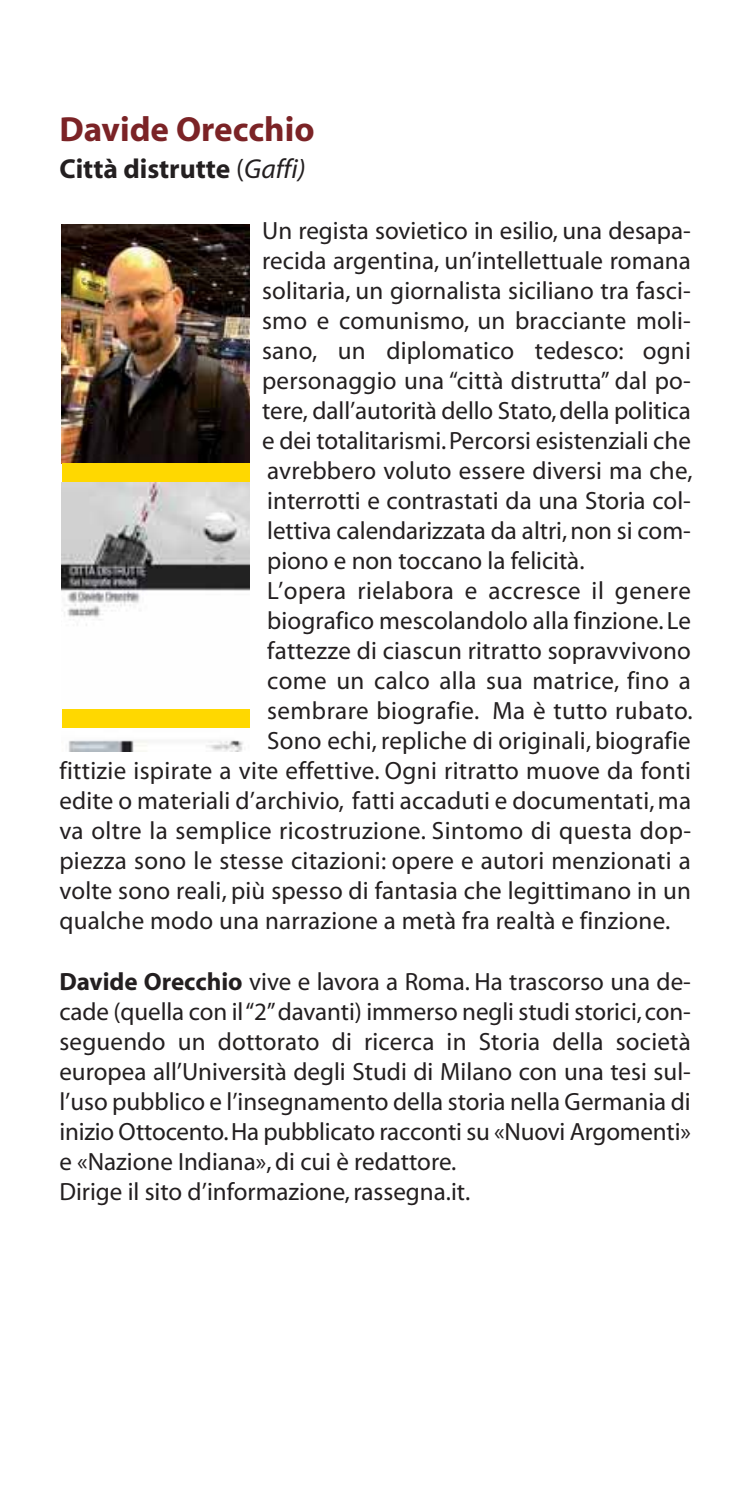
<style>
.page{position:relative;width:745px;height:1489px;background:#fff}
.page>*{position:absolute;margin:0;border:0;box-sizing:border-box;transform-origin:0 0}
.t1{font:700 35px "Myriad";color:#7b2326}
.t2{font:700 27.5px "Myriad";color:#231f20}
.t3{font:25px/30px "Myriad";letter-spacing:.005em;color:#231f20}
.s1{font-weight:400}
.s2{font-weight:400;font-style:italic}
.s3{font-weight:700}
</style>
<div class="page">
<img style="left:62px;top:224px;width:187px;height:239px">
<img style="left:62px;top:482px;width:187px;height:269px">
<div style="left:62px;top:463px;width:187px;height:19px;background:#ffd800"></div>
<div style="left:62px;top:709px;width:187px;height:18px;background:#ffd800"></div>
<h1 class="t1" style="left:59px;top:116px;width:256px">Davide Orecchio</h1>
<p class="t2" style="left:59px;top:158px;width:247px">Città distrutte <span class="s1">(</span><span class="s2">Gaffi)</span></p>
<p class="t3" style="left:262px;top:218px;width:430px">Un regista sovietico in esilio, una desapa-</p>
<p class="t3" style="left:262px;top:248px;width:430px">recida argentina, un’intellettuale romana</p>
<p class="t3" style="left:262px;top:278px;width:430px">solitaria, un giornalista siciliano tra fasci-</p>
<p class="t3" style="left:262px;top:308px;width:430px">smo e comunismo, un bracciante moli-</p>
<p class="t3" style="left:262px;top:338px;width:430px">sano, un diplomatico tedesco: ogni</p>
<p class="t3" style="left:262px;top:368px;width:430px">personaggio una “città distrutta” dal po-</p>
<p class="t3" style="left:262px;top:398px;width:430px">tere, dall’autorità dello Stato, della politica</p>
<p class="t3" style="left:262px;top:428px;width:430px">e dei totalitarismi. Percorsi esistenziali che</p>
<p class="t3" style="left:267px;top:458px;width:426px">avrebbero voluto essere diversi ma che,</p>
<p class="t3" style="left:267px;top:488px;width:425px">interrotti e contrastati da una Storia col-</p>
<p class="t3" style="left:267px;top:518px;width:425px">lettiva calendarizzata da altri, non si com-</p>
<p class="t3" style="left:267px;top:548px;width:318px">piono e non toccano la felicità.</p>
<p class="t3" style="left:267px;top:578px;width:425px">L’opera rielabora e accresce il genere</p>
<p class="t3" style="left:267px;top:608px;width:425px">biografico mescolandolo alla finzione. Le</p>
<p class="t3" style="left:267px;top:638px;width:425px">fattezze di ciascun ritratto sopravvivono</p>
<p class="t3" style="left:267px;top:668px;width:425px">come un calco alla sua matrice, fino a</p>
<p class="t3" style="left:267px;top:698px;width:427px">sembrare biografie. Ma è tutto rubato.</p>
<p class="t3" style="left:267px;top:728px;width:425px">Sono echi, repliche di originali, biografie</p>
<p class="t3" style="left:59px;top:758px;width:632px">fittizie ispirate a vite effettive. Ogni ritratto muove da fonti</p>
<p class="t3" style="left:59px;top:788px;width:632px">edite o materiali d’archivio, fatti accaduti e documentati, ma</p>
<p class="t3" style="left:59px;top:818px;width:632px">va oltre la semplice ricostruzione. Sintomo di questa dop-</p>
<p class="t3" style="left:59px;top:848px;width:632px">piezza sono le stesse citazioni: opere e autori menzionati a</p>
<p class="t3" style="left:59px;top:878px;width:632px">volte sono reali, più spesso di fantasia che legittimano in un</p>
<p class="t3" style="left:59px;top:908px;width:612px">qualche modo una narrazione a metà fra realtà e finzione.</p>
<p class="t3" style="left:59px;top:968px;width:632px"><span class="s3">Davide Orecchio</span> vive e lavora a Roma. Ha trascorso una de&shy;cade (quella con il “2” davanti) immerso negli studi storici, con&shy;seguendo un dottorato di ricerca in Storia della società europea all’Università degli Studi di Milano con una tesi sul&shy;l’uso pubblico e l’insegnamento della storia nella Germania di inizio Ottocento. Ha pubblicato racconti su «Nuovi Argomenti» e «Nazione Indiana», di cui è redattore.<br>Dirige il sito d’informazione, rassegna.it.</p>
</div>
